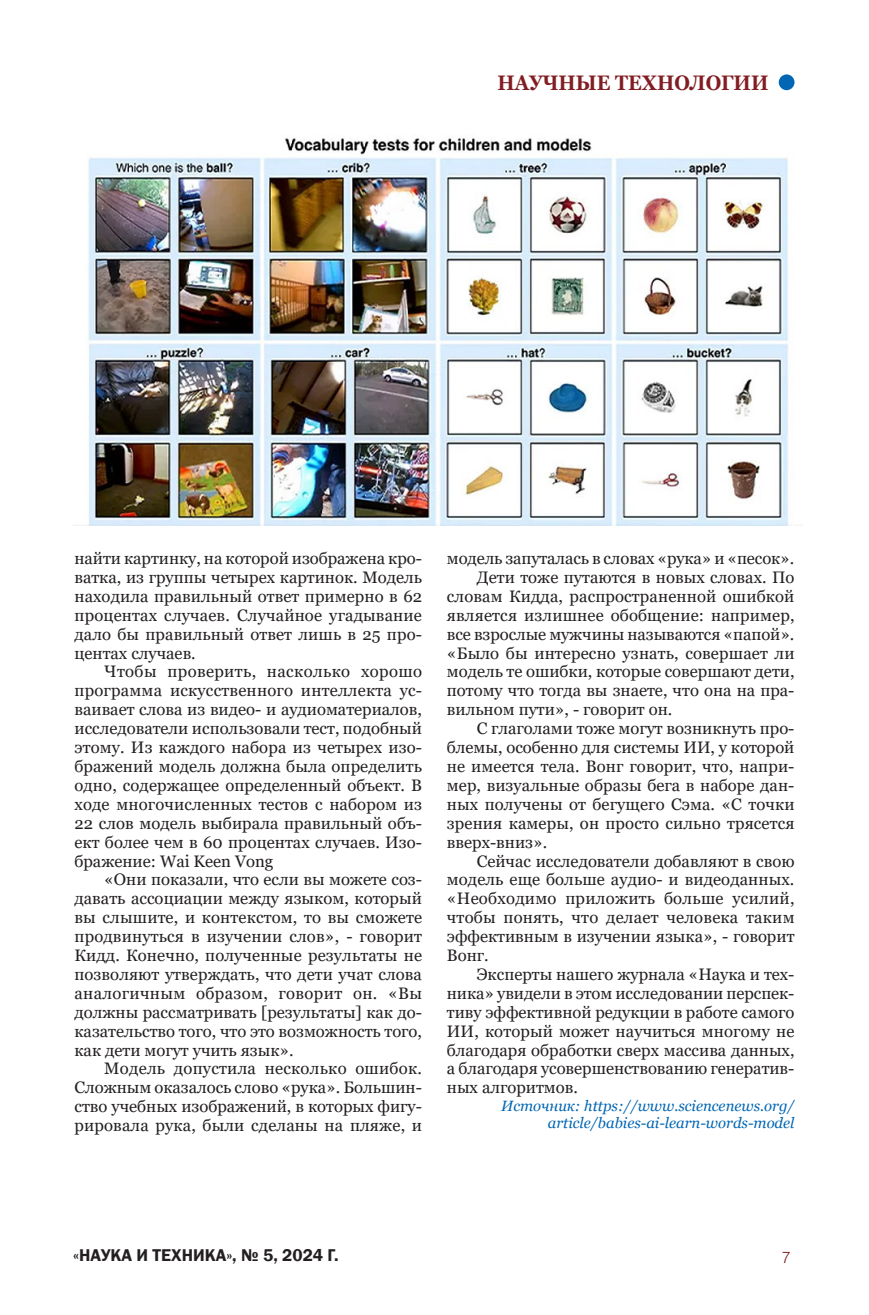
<style>
.page{position:relative;width:869px;height:1315px;background:#fff}
.page>*{position:absolute;margin:0;border:0;box-sizing:border-box;transform-origin:0 0}
.Рубрика{font:700 21px "Georgia";color:#811e23;scale:.9 1}
.t1{font:600 17.5px "Franklin Gothic";color:#231f20}
.текст_мой{font:16.62px/18.9px "Georgia";color:#231f20;text-align:justify}
.t2{font:300 15.75px "Helios";color:#811e23}
.источник_мой{font:italic 14.88px/17.2px "Georgia";color:#0166b3;text-align:right}
</style>
<div class="page">
<div style="left:778px;top:74px;width:16px;height:16px;background:#0166b3;border-radius:50%"></div>
<img style="left:73px;top:138px;width:728px;height:388px">
<p class="Рубрика" style="left:497px;top:70px;width:302px">НАУЧНЫЕ ТЕХНОЛОГИИ</p>
<p class="текст_мой" style="left:74px;top:549px;width:349px">найти картинку, на которой изображена кро&shy;ватка, из группы четырех картинок. Модель находила правильный ответ примерно в 62 процентах случаев. Случайное угадывание дало бы правильный ответ лишь в 25 про&shy;центах случаев.</p>
<p class="текст_мой" style="left:74px;top:662px;width:349px;text-indent:30px">Чтобы проверить, насколько хорошо программа искусственного интеллекта ус&shy;ваивает слова из видео- и аудиоматериалов, исследователи использовали тест, подобный этому. Из каждого набора из четырех изо&shy;бражений модель должна была определить одно, содержащее определенный объект. В ходе многочисленных тестов с набором из 22 слов модель выбирала правильный объ&shy;ект более чем в 60 процентах случаев. Изо&shy;бражение: Wai Keen Vong</p>
<p class="текст_мой" style="left:74px;top:870px;width:349px;text-indent:30px">«Они показали, что если вы можете соз&shy;давать ассоциации между языком, который вы слышите, и контекстом, то вы сможете продвинуться в изучении слов», - говорит Кидд. Конечно, полученные результаты не позволяют утверждать, что дети учат слова аналогичным образом, говорит он. «Вы должны рассматривать [результаты] как до&shy;казательство того, что это возможность того, как дети могут учить язык».</p>
<p class="текст_мой" style="left:74px;top:1059px;width:349px;text-indent:30px">Модель допустила несколько ошибок.<br>Сложным оказалось слово «рука». Большин&shy;ство учебных изображений, в которых фигу&shy;рировала рука, были сделаны на пляже, и</p>
<p class="текст_мой" style="left:446px;top:549px;width:349px">модель запуталась в словах «рука» и «песок».</p>
<p class="текст_мой" style="left:446px;top:568px;width:349px;text-indent:30px">Дети тоже путаются в новых словах. По словам Кидда, распространенной ошибкой является излишнее обобщение: например, все взрослые мужчины называются «папой». «Было бы интересно узнать, совершает ли модель те ошибки, которые совершают дети, потому что тогда вы знаете, что она на пра&shy;вильном пути», - говорит он.</p>
<p class="текст_мой" style="left:446px;top:719px;width:349px;text-indent:30px">С глаголами тоже могут возникнуть про&shy;блемы, особенно для системы ИИ, у которой не имеется тела. Вонг говорит, что, напри&shy;мер, визуальные образы бега в наборе дан&shy;ных получены от бегущего Сэма. «С точки зрения камеры, он просто сильно трясется вверх-вниз».</p>
<p class="текст_мой" style="left:446px;top:851px;width:349px;text-indent:30px">Сейчас исследователи добавляют в свою модель еще больше аудио- и видеоданных. «Необходимо приложить больше усилий, чтобы понять, что делает человека таким эффективным в изучении языка», - говорит Вонг.</p>
<p class="текст_мой" style="left:446px;top:965px;width:349px;text-indent:30px">Эксперты нашего журнала «Наука и тех&shy;ника» увидели в этом исследовании перспек&shy;тиву эффективной редукции в работе самого ИИ, который может научиться многому не благодаря обработки сверх массива данных, а благодаря усовершенствованию генератив&shy;ных алгоритмов.</p>
<p class="источник_мой" style="left:501px;top:1097px;width:294px">Источник: https://www.sciencenews.org/ article/babies-ai-learn-words-model</p>
<p class="t1" style="left:73px;top:1244px;width:267px">«НАУКА И ТЕХНИКА», № 5, 2024 Г.</p>
<p class="t2" style="left:781px;top:1247px;width:10px">7</p>
</div>
